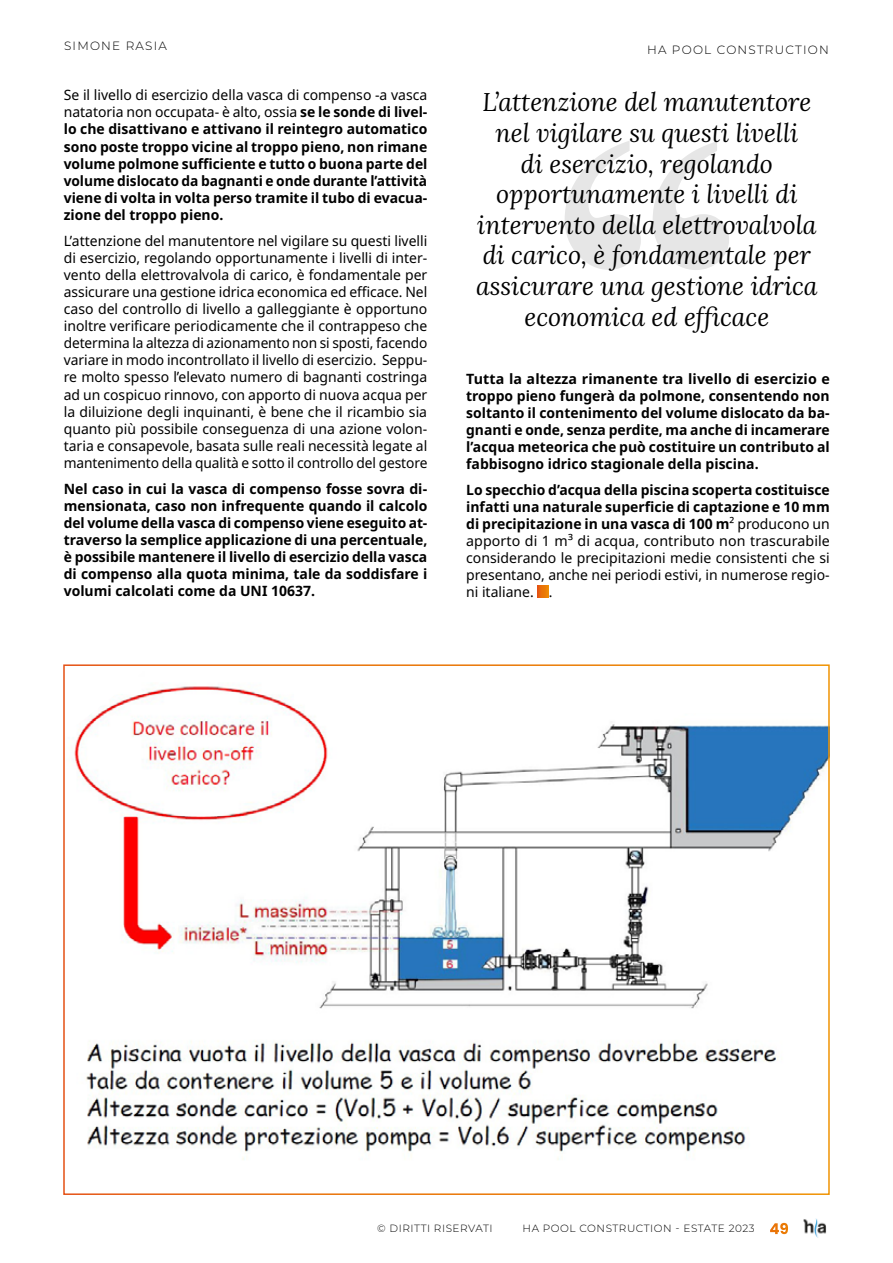
<style>
.page{position:relative;width:893px;height:1263px;background:#fff}
.page>*{position:absolute;margin:0;border:0;box-sizing:border-box;transform-origin:0 0}
.t1{font:italic 25.5px/30.6px "Lora";color:#000;text-align:center}
.t2{font:14.25px/17.1px "Noto Sans";letter-spacing:-.005em;color:#000;text-align:justify}
.t3{font:700 14.25px/17.1px "Noto Sans";color:#000;text-align:justify}
.t4{font:300 12px "Montserrat";letter-spacing:.1em;color:#000}
.t5{font:300 10.5px "Montserrat";letter-spacing:.05em;color:#000}
.s1{font-weight:400}
.s2{font-weight:700}
.s3{font-family:"Poppins";font-weight:700;font-size:15px;color:#fff}
</style>
<div class="page">
<img style="left:803px;top:1218px;width:24px;height:20px">
<svg style="left:565px;top:141px;width:164px;height:129px"></svg>
<img style="left:73px;top:686px;width:754px;height:474px">
<svg style="left:73px;top:686px;width:94px;height:58px"></svg>
<svg style="left:668px;top:686px;width:159px;height:27px"></svg>
<svg style="left:537px;top:586px;width:12px;height:11px"></svg>
<p class="t4" style="left:64px;top:37px;width:104px">SIMONE RASIA</p>
<p class="t3" style="left:64px;top:87px;width:365px"><span class="s1">Se il livello di esercizio della vasca di compenso -a vasca natatoria non occupata- è alto, ossia</span> se le sonde di livel&shy;lo che disattivano e attivano il reintegro automatico sono poste troppo vicine al troppo pieno, non rimane volume polmone sufficiente e tutto o buona parte del volume dislocato da bagnanti e onde durante l’attività viene di volta in volta perso tramite il tubo di evacua&shy;zione del troppo pieno.</p>
<p class="t2" style="left:64px;top:232px;width:365px">L’attenzione del manutentore nel vigilare su questi livelli di esercizio, regolando opportunamente i livelli di inter&shy;vento della elettrovalvola di carico, è fondamentale per assicurare una gestione idrica economica ed efficace. Nel caso del controllo di livello a galleggiante è opportuno inoltre verificare periodicamente che il contrappeso che determina la altezza di azionamento non si sposti, facendo variare in modo incontrollato il livello di esercizio. Seppu&shy;re molto spesso l’elevato numero di bagnanti costringa ad un cospicuo rinnovo, con apporto di nuova acqua per la diluizione degli inquinanti, è bene che il ricambio sia quanto più possibile conseguenza di una azione volon&shy;taria e consapevole, basata sulle reali necessità legate al mantenimento della qualità e sotto il controllo del gestore</p>
<p class="t3" style="left:64px;top:480px;width:365px">Nel caso in cui la vasca di compenso fosse sovra di&shy;mensionata, caso non infrequente quando il calcolo del volume della vasca di compenso viene eseguito at&shy;traverso la semplice applicazione di una percentuale, è possibile mantenere il livello di esercizio della vasca di compenso alla quota minima, tale da soddisfare i volumi calcolati come da UNI 10637.</p>
<p class="t4" style="left:647px;top:42px;width:183px">HA POOL CONSTRUCTION</p>
<h1 class="t1" style="left:476px;top:87px;width:343px">L’attenzione del manutentore nel vigilare su questi livelli<br>di esercizio, regolando opportunamente i livelli di intervento della elettrovalvola di carico, è fondamentale per assicurare una gestione idrica economica ed efficace</h1>
<p class="t3" style="left:466px;top:370px;width:365px">Tutta la altezza rimanente tra livello di esercizio e troppo pieno fungerà da polmone, consentendo non soltanto il contenimento del volume dislocato da ba&shy;gnanti e onde, senza perdite, ma anche di incamerare l’acqua meteorica che può costituire un contributo al fabbisogno idrico stagionale della piscina.</p>
<p class="t2" style="left:466px;top:481px;width:365px"><span class="s2">Lo specchio d’acqua della piscina scoperta costituisce infatti una naturale superficie di captazione e 10 mm di precipitazione in una vasca di 100 m</span>² producono un apporto di 1 m³ di acqua, contributo non trascurabile considerando le precipitazioni medie consistenti che si presentano, anche nei periodi estivi, in numerose regio&shy;ni italiane. .</p>
<p class="t5" style="left:377px;top:1221px;width:117px">© DIRITTI RISERVATI</p>
<p class="t5" style="left:523px;top:1221px;width:268px">HA POOL CONSTRUCTION - ESTATE 2023 <span class="s3">49</span></p>
</div>
